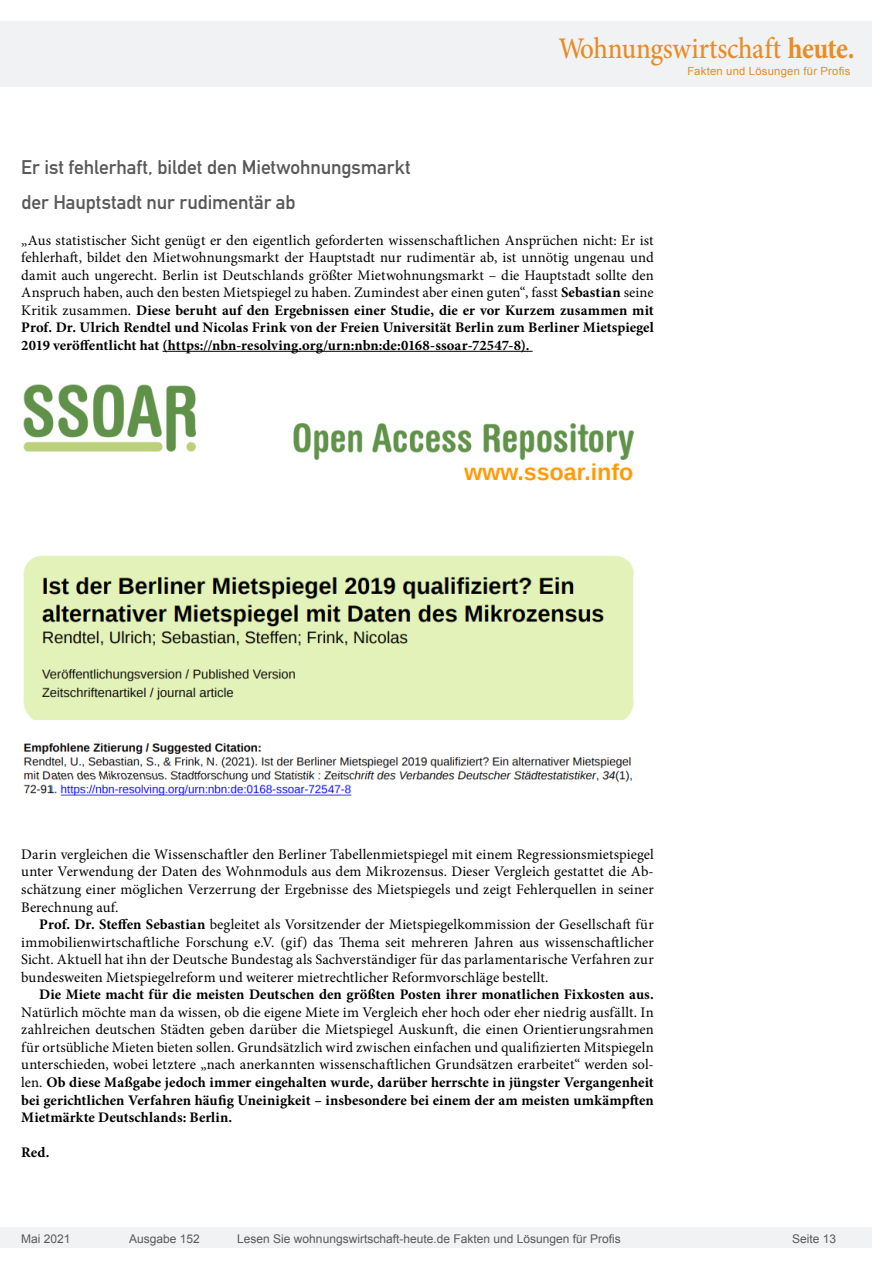
<style>
.page{position:relative;width:893px;height:1263px;background:#fff}
.page>*{position:absolute;margin:0;border:0;box-sizing:border-box;transform-origin:0 0}
.t1{font:500 30px "Minion Pro";letter-spacing:-.01em;color:#e88c24;scale:.9 1}
.Überschrift_Grau{font:19.5px/35.1px "DIN Mittelschrift";letter-spacing:-.005em;color:#595959}
.Fliesstext{font:14.7px/17.5px "Minion Pro";letter-spacing:.005em;color:#000;text-align:justify}
.Fließtext_erste_Zeil{font:14.7px/17.5px "Minion Pro";letter-spacing:.005em;color:#000;text-align:justify}
.AUTOR{font:700 14.7px "Minion Pro";color:#000}
.t2{font:12px "Arial";color:#595959}
.t3{font:11.25px "Arial";letter-spacing:.025em;color:#e88c24}
.s1{font-weight:700}
</style>
<div class="page">
<div style="left:0;top:1227px;width:872px;height:20px;background:#f1f2f3"></div>
<div style="left:0;top:21px;width:872px;height:66px;background:#f1f2f3"></div>
<hr style="left:163px;top:351px;width:370px;height:1px;background:#000">
<img style="left:23px;top:384px;width:611px;height:412px">
<h1 class="t1" style="left:558px;top:28px;width:331px">Wohnungswirtschaft <span class="s1">heute.</span></h1>
<p class="t3" style="left:687px;top:63px;width:165px">Fakten und Lösungen für Profis</p>
<p class="Überschrift_Grau" style="left:21px;top:150px;width:391px">Er ist fehlerhaft, bildet den Mietwohnungsmarkt der Hauptstadt nur rudimentär ab</p>
<p class="Fließtext_erste_Zeil" style="left:21px;top:231px;width:634px">„Aus statistischer Sicht genügt er den eigentlich geforderten wissenschaftlichen Ansprüchen nicht: Er ist fehlerhaft, bildet den Mietwohnungsmarkt der Hauptstadt nur rudimentär ab, ist unnötig ungenau und damit auch ungerecht. Berlin ist Deutschlands größter Mietwohnungsmarkt – die Hauptstadt sollte den Anspruch haben, auch den besten Mietspiegel zu haben. Zumindest aber einen guten“, fasst <span class="s1">Sebastian</span> seine Kritik zusammen. <span class="s1">Diese beruht auf den Ergebnissen einer Studie, die er vor Kurzem zusammen mit Prof. Dr. Ulrich Rendtel und Nicolas Frink von der Freien Universität Berlin zum Berliner Mietspiegel 2019 veröffentlicht hat (https://nbn-resolving.org/urn:nbn:de:0168-ssoar-72547-8).</span></p>
<p class="Fließtext_erste_Zeil" style="left:21px;top:845px;width:634px">Darin vergleichen die Wissenschaftler den Berliner Tabellenmietspiegel mit einem Regressionsmietspiegel unter Verwendung der Daten des Wohnmoduls aus dem Mikrozensus. Dieser Vergleich gestattet die Ab&shy;schätzung einer möglichen Verzerrung der Ergebnisse des Mietspiegels und zeigt Fehlerquellen in seiner Berechnung auf.</p>
<p class="Fliesstext" style="left:21px;top:916px;width:634px;text-indent:18px"><span class="s1">Prof. Dr. Steffen Sebastian</span> begleitet als Vorsitzender der Mietspiegelkommission der Gesellschaft für immobilienwirtschaftliche Forschung e.V. (gif) das Thema seit mehreren Jahren aus wissenschaftlicher Sicht. Aktuell hat ihn der Deutsche Bundestag als Sachverständiger für das parlamentarische Verfahren zur bundesweiten Mietspiegelreform und weiterer mietrechtlicher Reformvorschläge bestellt.</p>
<p class="Fliesstext" style="left:21px;top:986px;width:634px;text-indent:18px"><span class="s1">Die Miete macht für die meisten Deutschen den größten Posten ihrer monatlichen Fixkosten aus.<br></span>Natürlich möchte man da wissen, ob die eigene Miete im Vergleich eher hoch oder eher niedrig ausfällt. In zahlreichen deutschen Städten geben darüber die Mietspiegel Auskunft, die einen Orientierungsrahmen für ortsübliche Mieten bieten sollen. Grundsätzlich wird zwischen einfachen und qualifizierten Mitspiegeln unterschieden, wobei letztere „nach anerkannten wissenschaftlichen Grundsätzen erarbeitet“ werden sol&shy;len. <span class="s1">Ob diese Maßgabe jedoch immer eingehalten wurde, darüber herrschte in jüngster Vergangenheit bei gerichtlichen Verfahren häufig Uneinigkeit – insbesondere bei einem der am meisten umkämpften Mietmärkte Deutschlands: Berlin.</span></p>
<p class="AUTOR" style="left:21px;top:1142px;width:30px">Red.</p>
<p class="t2" style="left:21px;top:1230px;width:51px">Mai 2021</p>
<p class="t2" style="left:129px;top:1230px;width:72px">Ausgabe 152</p>
<p class="t2" style="left:237px;top:1230px;width:385px">Lesen Sie wohnungswirtschaft-heute.de Fakten und Lösungen für Profis</p>
<p class="t2" style="left:792px;top:1231px;width:46px">Seite 13</p>
</div>
